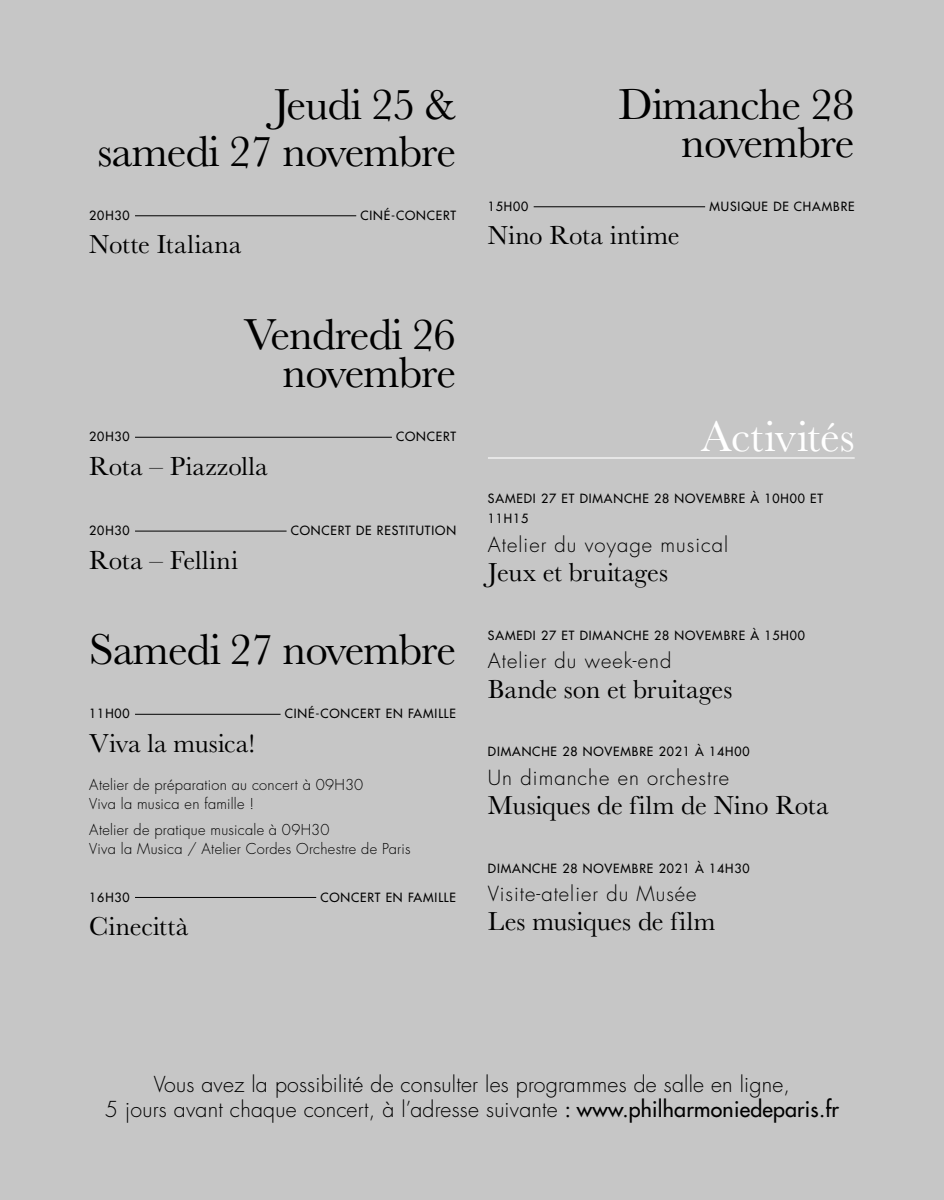
<style>
.page{position:relative;width:944px;height:1200px;background:#fff}
.page>*{position:absolute;margin:0;border:0;box-sizing:border-box;transform-origin:0 0}
.t1{font:45px/38.2px "Baskerville MT Pro";letter-spacing:-.02em;color:#000;text-align:right}
.t2{font:45px "Baskerville MT Pro";letter-spacing:-.005em;color:#fff}
.t3{font:27px "Baskerville MT Pro";color:#000}
.t4{font:300 21.38px/24.8px "Futura LTW1 G";letter-spacing:.01em;color:#000;text-align:center}
.t5{font:300 20.25px "Futura LTW1 G";letter-spacing:.05em;color:#000}
.t6{font:300 14.62px/19.1px "Futura LTW1 G";letter-spacing:.02em;color:#000}
.t7{font:500 12.38px/20.2px "Futura LTW1 G";letter-spacing:.07em;color:#000}
.s1{font-weight:500}
</style>
<div class="page">
<div style="left:0;top:0;width:944px;height:1199px;background:#c6c6c6"></div>
<hr style="left:488px;top:457px;width:367px;height:1px;background:#fff">
<hr style="left:135px;top:215px;width:221px;height:1px;background:#000">
<hr style="left:135px;top:437px;width:257px;height:1px;background:#000">
<hr style="left:135px;top:530px;width:152px;height:1px;background:#000">
<hr style="left:135px;top:713px;width:146px;height:1px;background:#000">
<hr style="left:135px;top:896px;width:181px;height:1px;background:#000">
<hr style="left:534px;top:206px;width:171px;height:1px;background:#000">
<p class="t1" style="left:97px;top:80px;width:360px;line-height:47.2px">Jeudi 25 &amp;<br>samedi 27 novembre</p>
<p class="t7" style="left:89px;top:204px;width:42px">20H30</p>
<p class="t7" style="left:360px;top:204px;width:97px">CINÉ-CONCERT</p>
<p class="t3" style="left:89px;top:229px;width:154px">Notte Italiana</p>
<p class="t1" style="left:244px;top:315px;width:214px">Vendredi 26 novembre</p>
<p class="t7" style="left:89px;top:425px;width:42px">20H30</p>
<p class="t7" style="left:396px;top:425px;width:62px">CONCERT</p>
<p class="t3" style="left:89px;top:450px;width:180px">Rota – Piazzolla</p>
<p class="t7" style="left:89px;top:519px;width:42px">20H30</p>
<p class="t7" style="left:291px;top:519px;width:167px">CONCERT DE RESTITUTION</p>
<p class="t3" style="left:89px;top:544px;width:150px">Rota – Fellini</p>
<p class="t1" style="left:89px;top:630px;width:368px">Samedi 27 novembre</p>
<p class="t7" style="left:89px;top:702px;width:42px">11H00</p>
<p class="t7" style="left:285px;top:702px;width:173px">CINÉ-CONCERT EN FAMILLE</p>
<p class="t3" style="left:89px;top:727px;width:168px">Viva la musica!</p>
<p class="t6" style="left:89px;top:774px;width:276px">Atelier de préparation au concert à 09H30<br>Viva la musica en famille !</p>
<p class="t6" style="left:89px;top:818px;width:323px">Atelier de pratique musicale à 09H30<br>Viva la Musica / Atelier Cordes Orchestre de Paris</p>
<p class="t7" style="left:89px;top:885px;width:42px">16H30</p>
<p class="t7" style="left:320px;top:885px;width:137px">CONCERT EN FAMILLE</p>
<p class="t3" style="left:89px;top:910px;width:101px">Cinecittà</p>
<p class="t1" style="left:619px;top:85px;width:238px">Dimanche 28 novembre</p>
<p class="t7" style="left:488px;top:195px;width:42px">15H00</p>
<p class="t7" style="left:710px;top:195px;width:147px">MUSIQUE DE CHAMBRE</p>
<p class="t3" style="left:488px;top:220px;width:193px">Nino Rota intime</p>
<p class="t2" style="left:701px;top:410px;width:155px">Activités</p>
<p class="t7" style="left:488px;top:487px;width:337px">SAMEDI 27 ET DIMANCHE 28 NOVEMBRE À 10H00 ET<br>11H15</p>
<p class="t5" style="left:488px;top:528px;width:242px">Atelier du voyage musical</p>
<p class="t3" style="left:488px;top:556px;width:182px">Jeux et bruitages</p>
<p class="t7" style="left:488px;top:624px;width:318px">SAMEDI 27 ET DIMANCHE 28 NOVEMBRE À 15H00</p>
<p class="t5" style="left:488px;top:644px;width:185px">Atelier du week-end</p>
<p class="t3" style="left:488px;top:673px;width:246px">Bande son et bruitages</p>
<p class="t7" style="left:488px;top:740px;width:263px">DIMANCHE 28 NOVEMBRE 2021 À 14H00</p>
<p class="t5" style="left:488px;top:760px;width:243px">Un dimanche en orchestre</p>
<p class="t3" style="left:488px;top:789px;width:342px">Musiques de film de Nino Rota</p>
<p class="t7" style="left:488px;top:856px;width:263px">DIMANCHE 28 NOVEMBRE 2021 À 14H30</p>
<p class="t5" style="left:488px;top:877px;width:210px">Visite-atelier du Musée</p>
<p class="t3" style="left:488px;top:905px;width:229px">Les musiques de film</p>
<p class="t4" style="left:105px;top:1070px;width:736px">Vous avez la possibilité de consulter les programmes de salle en ligne,<br>5 jours avant chaque concert, à l’adresse suivante <span class="s1">: www.philharmoniedeparis.fr</span></p>
</div>
